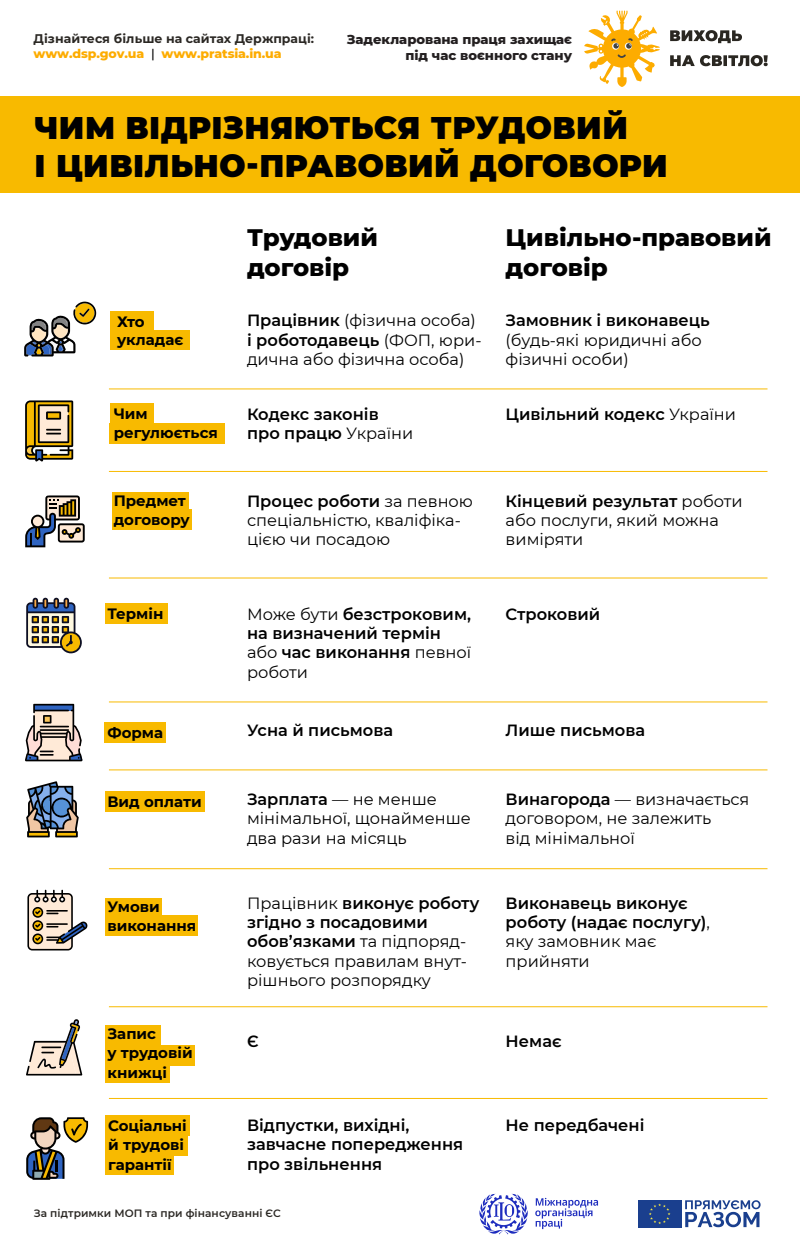
<style>
.page{position:relative;width:800px;height:1248px;background:#fff}
.page>*{position:absolute;margin:0;border:0;box-sizing:border-box;transform-origin:0 0}
.t1{font:900 31.25px/37.5px "Montserrat";letter-spacing:.015em;color:#000}
.t2{font:800 24.38px/29.2px "Montserrat";color:#000}
.t3{font:16.25px/19.4px "Montserrat";color:#000}
.t4{font:600 16.25px/19.4px "Montserrat";color:#000}
.t5{font:700 15px/19.4px "Montserrat";color:#000}
.t6{font:800 13.12px/15.8px "Montserrat";color:#231f20;text-align:right}
.t7{font:700 12.5px/15px "Montserrat";color:#2b2824}
.t8{font:600 10.62px "Montserrat";letter-spacing:.005em;color:#2b2824}
.s1{font-weight:800;color:#fdac00}
.s2{font-weight:500;color:#000}
.s3{font-weight:600}
.s4{font-weight:400}
</style>
<div class="page">
<div style="left:106px;top:1115px;width:84px;height:20px;background:#f8ba00"></div>
<div style="left:106px;top:1135px;width:82px;height:20px;background:#f8ba00"></div>
<div style="left:106px;top:1154px;width:68px;height:20px;background:#f8ba00"></div>
<div style="left:110px;top:312px;width:44px;height:19px;background:#f8ba00"></div>
<div style="left:110px;top:330px;width:80px;height:20px;background:#f8ba00"></div>
<div style="left:110px;top:404px;width:44px;height:20px;background:#f8ba00"></div>
<div style="left:112px;top:492px;width:77px;height:20px;background:#f8ba00"></div>
<div style="left:112px;top:509px;width:80px;height:20px;background:#f8ba00"></div>
<div style="left:105px;top:603px;width:63px;height:20px;background:#f8ba00"></div>
<div style="left:105px;top:722px;width:61px;height:20px;background:#f8ba00"></div>
<div style="left:106px;top:791px;width:99px;height:20px;background:#f8ba00"></div>
<div style="left:106px;top:898px;width:56px;height:20px;background:#f8ba00"></div>
<div style="left:106px;top:915px;width:92px;height:20px;background:#f8ba00"></div>
<div style="left:106px;top:1025px;width:55px;height:20px;background:#f8ba00"></div>
<div style="left:106px;top:1062px;width:64px;height:20px;background:#f8ba00"></div>
<div style="left:106px;top:1045px;width:89px;height:20px;background:#f8ba00"></div>
<div style="left:110px;top:423px;width:115px;height:21px;background:#f8ba00"></div>
<div style="left:0;top:97px;width:800px;height:96px;background:#f8ba00"></div>
<svg style="left:26px;top:1117px;width:62px;height:62px"></svg>
<svg style="left:26px;top:598px;width:56px;height:55px"></svg>
<svg style="left:25px;top:704px;width:58px;height:57px"></svg>
<svg style="left:26px;top:781px;width:53px;height:56px"></svg>
<div style="left:45px;top:801px;width:5px;height:9px;background:#5692d8"></div>
<svg style="left:24px;top:301px;width:72px;height:55px"></svg>
<svg style="left:25px;top:400px;width:48px;height:61px"></svg>
<svg style="left:26px;top:1019px;width:56px;height:56px"></svg>
<hr style="left:34px;top:1041px;width:33px;height:1px;background:#000">
<svg style="left:25px;top:495px;width:60px;height:52px"></svg>
<hr style="left:109px;top:471px;width:659px;height:1px;background:#f8ba00">
<hr style="left:109px;top:577px;width:659px;height:1px;background:#f8ba00">
<hr style="left:109px;top:701px;width:659px;height:1px;background:#f8ba00">
<hr style="left:109px;top:769px;width:659px;height:1px;background:#f8ba00">
<hr style="left:109px;top:868px;width:659px;height:1px;background:#f8ba00">
<hr style="left:109px;top:1006px;width:659px;height:1px;background:#f8ba00">
<hr style="left:109px;top:1098px;width:659px;height:1px;background:#f8ba00">
<hr style="left:109px;top:388px;width:659px;height:1px;background:#f8ba00">
<svg style="left:27px;top:889px;width:61px;height:61px"></svg>
<svg style="left:670px;top:30px;width:98px;height:36px"></svg>
<svg style="left:584px;top:11px;width:49px;height:76px"></svg>
<svg style="left:685px;top:1200px;width:76px;height:27px"></svg>
<svg style="left:638px;top:1200px;width:44px;height:28px"></svg>
<div style="left:638px;top:1200px;width:43px;height:27px;background:#1a3f8e"></div>
<svg style="left:649px;top:1203px;width:22px;height:21px"></svg>
<svg style="left:479px;top:1193px;width:49px;height:41px"></svg>
<svg style="left:535px;top:1198px;width:63px;height:31px"></svg>
<p class="t7" style="left:34px;top:30px;width:282px">Дізнайтеся більше на сайтах Держпраці: <span class="s1">www.dsp.gov.ua</span> <span class="s2">|</span> <span class="s1">www.pratsia.in.ua</span></p>
<p class="t6" style="left:347px;top:31px;width:227px">Задекларована праця захищає під час воєнного стану</p>
<h1 class="t1" style="left:35px;top:107px;width:635px">ЧИМ ВІДРІЗНЯЮТЬСЯ ТРУДОВИЙ<br>І ЦИВІЛЬНО-ПРАВОВИЙ ДОГОВОРИ</h1>
<h2 class="t2" style="left:247px;top:222px;width:132px">Трудовий договір</h2>
<h2 class="t2" style="left:506px;top:222px;width:268px">Цивільно-правовий договір</h2>
<p class="t5" style="left:117px;top:311px;width:68px;line-height:18.1px">Хто укладає</p>
<p class="t3" style="left:247px;top:310px;width:236px"><span class="s3">Працівник</span> (фізична особа) <span class="s3">і роботодавець</span> (ФОП, юри&shy;дична або фізична особа)</p>
<p class="t4" style="left:506px;top:310px;width:206px">Замовник і виконавець</p>
<p class="t3" style="left:506px;top:329px;width:198px">(будь-які юридичні або фізичні особи)</p>
<p class="t5" style="left:114px;top:403px;width:106px">Чим регулюється</p>
<p class="t4" style="left:247px;top:403px;width:168px">Кодекс законів про працю <span class="s4">України</span></p>
<p class="t4" style="left:506px;top:403px;width:232px">Цивільний кодекс <span class="s4">України</span></p>
<p class="t5" style="left:114px;top:490px;width:78px">Предмет договору</p>
<p class="t3" style="left:247px;top:490px;width:228px"><span class="s3">Процес роботи</span> за певною спеціальністю, кваліфіка&shy;цією чи посадою</p>
<p class="t3" style="left:506px;top:490px;width:239px"><span class="s3">Кінцевий результат</span> роботи або послуги, який можна виміряти</p>
<p class="t5" style="left:107px;top:603px;width:57px">Термін</p>
<p class="t4" style="left:247px;top:603px;width:226px"><span class="s4">Може бути</span> безстроковим, на визначений термін <span class="s4">або</span> час виконання <span class="s4">певної роботи</span></p>
<p class="t4" style="left:506px;top:603px;width:96px">Строковий</p>
<p class="t5" style="left:107px;top:722px;width:57px">Форма</p>
<p class="t4" style="left:247px;top:720px;width:148px">Усна й письмова</p>
<p class="t4" style="left:506px;top:720px;width:141px">Лише письмова</p>
<p class="t5" style="left:107px;top:791px;width:96px">Вид оплати</p>
<p class="t3" style="left:247px;top:789px;width:225px"><span class="s3">Зарплата</span> — не менше мінімальної, щонайменше два рази на місяць</p>
<p class="t3" style="left:506px;top:789px;width:245px"><span class="s3">Винагорода</span> — визначається договором, не залежить<br>від мінімальної</p>
<p class="t5" style="left:107px;top:896px;width:90px">Умови виконання</p>
<p class="t3" style="left:247px;top:892px;width:234px">Працівник <span class="s3">виконує роботу згідно з посадовими обов’язками</span> та підпоряд&shy;ковується правилам внут&shy;рішнього розпорядку</p>
<p class="t4" style="left:506px;top:892px;width:206px">Виконавець виконує роботу (надає послугу)<span class="s4">, яку замовник має прийняти</span></p>
<p class="t5" style="left:107px;top:1023px;width:87px">Запис<br>у трудовій книжці</p>
<p class="t5" style="left:108px;top:1115px;width:80px">Соціальні й трудові гарантії</p>
<p class="t4" style="left:247px;top:1031px;width:13px">Є</p>
<p class="t4" style="left:506px;top:1031px;width:57px">Немає</p>
<p class="t4" style="left:247px;top:1115px;width:218px">Відпустки, вихідні, завчасне попередження про звільнення</p>
<p class="t4" style="left:506px;top:1115px;width:140px">Не передбачені</p>
<p class="t8" style="left:34px;top:1206px;width:249px">За підтримки МОП та при фінансуванні ЄС</p>
</div>
